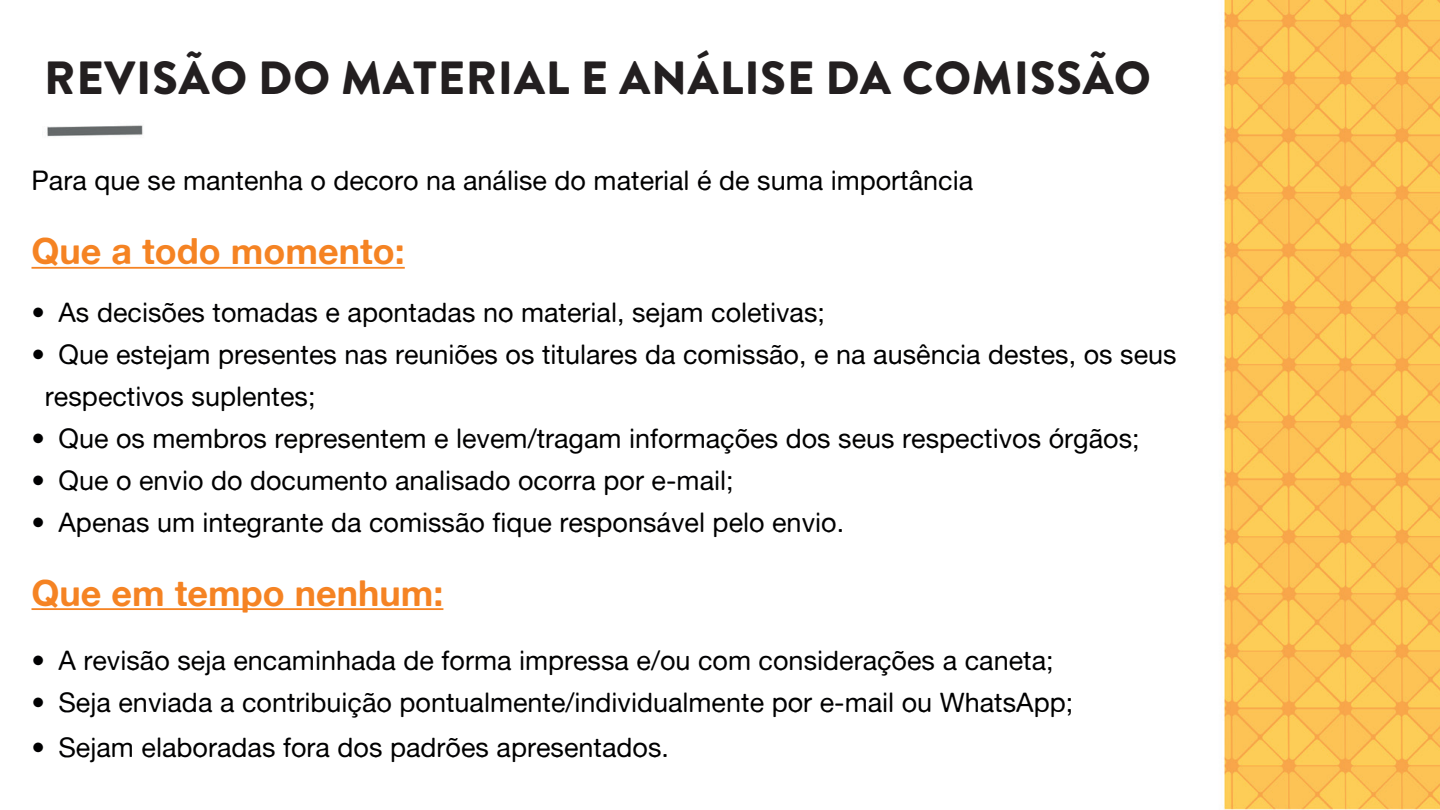
<style>
.page{position:relative;width:1440px;height:810px;background:#fff}
.page>*{position:absolute;margin:0;border:0;box-sizing:border-box;transform-origin:0 0}
.t1{font:900 46.5px "Brandon Grotesque";letter-spacing:.02em;color:#231f20}
.t2{font:36px "Alte Haas Grotesk Bold";color:#f58323}
.t3{font:27px/42px "Alte Haas Grotesk";color:#000001}
</style>
<div class="page">
<img style="left:31px;top:0;width:1409px;height:810px">
<hr style="left:32px;top:267px;width:373px;height:2px;background:#f58323">
<hr style="left:32px;top:608px;width:411px;height:2px;background:#f58323">
<h1 class="t1" style="left:44px;top:45px;width:1108px">REVISÃO DO MATERIAL E ANÁLISE DA COMISSÃO</h1>
<p class="t3" style="left:32px;top:159px;width:943px">Para que se mantenha o decoro na análise do material é de suma importância</p>
<h2 class="t2" style="left:32px;top:229px;width:375px">Que a todo momento:</h2>
<p class="t3" style="left:31px;top:291px;width:795px">• As decisões tomadas e apontadas no material, sejam coletivas;</p>
<p class="t3" style="left:45px;top:333px;width:1133px;text-indent:-14px">• Que estejam presentes nas reuniões os titulares da comissão, e na ausência destes, os seus respectivos suplentes;</p>
<p class="t3" style="left:31px;top:417px;width:1110px">• Que os membros representem e levem/tragam informações dos seus respectivos órgãos;</p>
<p class="t3" style="left:31px;top:459px;width:704px">• Que o envio do documento analisado ocorra por e-mail;</p>
<p class="t3" style="left:31px;top:501px;width:814px">• Apenas um integrante da comissão fique responsável pelo envio.</p>
<h2 class="t2" style="left:32px;top:570px;width:413px">Que em tempo nenhum:</h2>
<p class="t3" style="left:31px;top:639px;width:1024px">• A revisão seja encaminhada de forma impressa e/ou com considerações a caneta;</p>
<p class="t3" style="left:31px;top:681px;width:1043px">• Seja enviada a contribuição pontualmente/individualmente por e-mail ou WhatsApp;</p>
<p class="t3" style="left:31px;top:726px;width:639px">• Sejam elaboradas fora dos padrões apresentados.</p>
</div>
